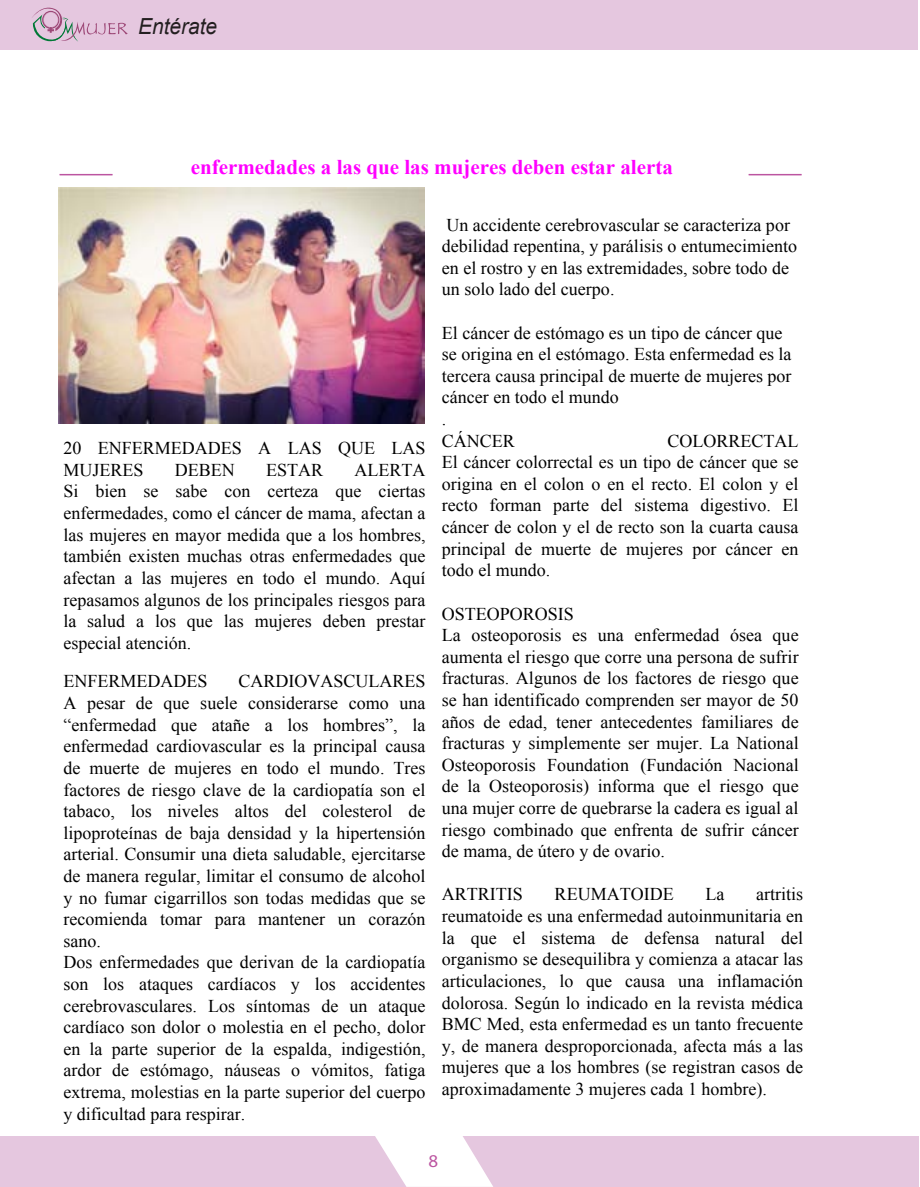
<style>
.page{position:relative;width:920px;height:1187px;background:#fff}
.page>*{position:absolute;margin:0;border:0;box-sizing:border-box;transform-origin:0 0}
.t1{font:italic 22.2px "Arial";color:#231f20;scale:.94 1}
.t2{font:700 21px "Times New Roman";color:#f0f}
.t3{font:18px/21.6px "Times New Roman";color:#000}
.t4{font:18px "Myriad Pro";color:#bc55a1;scale:1.05 1}
</style>
<div class="page">
<div style="left:0;top:0;width:917px;height:49px;background:#e5c7df"></div>
<div style="left:0;top:1136px;width:918px;height:50px;background:#e5c7df"></div>
<svg style="left:375px;top:1136px;width:118px;height:50px"></svg>
<svg style="left:32px;top:7px;width:96px;height:35px"></svg>
<hr style="left:60px;top:174px;width:52px;height:1px;background:#bc55a1">
<hr style="left:748px;top:174px;width:53px;height:1px;background:#bc55a1">
<img style="left:58px;top:187px;width:366px;height:236px">
<p class="t1" style="left:138px;top:12px;width:86px">Entérate</p>
<p class="t2" style="left:191px;top:151px;width:483px">enfermedades a las que las mujeres deben estar alerta</p>
<p class="t3" style="left:63px;top:437px;width:363px">20 ENFERMEDADES A LAS QUE LAS<br>MUJERES</p>
<p class="t3" style="left:63px;top:458px;width:363px;text-align:justify;text-indent:291px">ALERTA Si bien se sabe con certeza que ciertas enfermedades, como el cáncer de mama, afectan a las mujeres en mayor medida que a los hombres, también existen muchas otras enfermedades que afectan a las mujeres en todo el mundo. Aquí repasamos algunos de los principales riesgos para la salud a los que las mujeres deben prestar especial atención.</p>
<p class="t3" style="left:63px;top:670px;width:145px">ENFERMEDADES</p>
<p class="t3" style="left:175px;top:458px;width:61px">DEBEN</p>
<p class="t3" style="left:266px;top:458px;width:59px">ESTAR</p>
<p class="t3" style="left:63px;top:670px;width:363px;text-indent:175px">CARDIOVASCULARES A pesar de que suele considerarse como una “enfermedad que atañe a los hombres”, la enfermedad cardiovascular es la principal causa de muerte de mujeres en todo el mundo. Tres factores de riesgo clave de la cardiopatía son el tabaco, los niveles altos del colesterol de lipoproteínas de baja densidad y la hipertensión arterial. Consumir una dieta saludable, ejercitarse de manera regular, limitar el consumo de alcohol y no fumar cigarrillos son todas medidas que se recomienda tomar para mantener un corazón sano.<br>Dos enfermedades que derivan de la cardiopatía son los ataques cardíacos y los accidentes cerebrovasculares. Los síntomas de un ataque cardíaco son dolor o molestia en el pecho, dolor en la parte superior de la espalda, indigestión, ardor de estómago, náuseas o vómitos, fatiga extrema, molestias en la parte superior del cuerpo y dificultad para respirar.</p>
<p class="t3" style="left:442px;top:213px;width:356px">Un accidente cerebrovascular se caracteriza por debilidad repentina, y parálisis o entumecimiento en el rostro y en las extremidades, sobre todo de un solo lado del cuerpo.</p>
<p class="t3" style="left:442px;top:321px;width:351px">El cáncer de estómago es un tipo de cáncer que se origina en el estómago. Esta enfermedad es la tercera causa principal de muerte de mujeres por cáncer en todo el mundo<br>.<br>CÁNCER</p>
<p class="t3" style="left:442px;top:429px;width:358px;text-align:justify;text-indent:225px">COLORRECTAL El cáncer colorrectal es un tipo de cáncer que se origina en el colon o en el recto. El colon y el recto forman parte del sistema digestivo. El cáncer de colon y el de recto son la cuarta causa principal de muerte de mujeres por cáncer en todo el mundo.</p>
<p class="t3" style="left:442px;top:602px;width:358px">OSTEOPOROSIS<br>La osteoporosis es una enfermedad ósea que aumenta el riesgo que corre una persona de sufrir fracturas. Algunos de los factores de riesgo que se han identificado comprenden ser mayor de 50 años de edad, tener antecedentes familiares de fracturas y simplemente ser mujer. La National Osteoporosis Foundation (Fundación Nacional de la Osteoporosis) informa que el riesgo que una mujer corre de quebrarse la cadera es igual al riesgo combinado que enfrenta de sufrir cáncer de mama, de útero y de ovario.</p>
<p class="t3" style="left:442px;top:883px;width:82px">ARTRITIS</p>
<p class="t3" style="left:554px;top:883px;width:120px">REUMATOIDE</p>
<p class="t3" style="left:705px;top:883px;width:20px">La</p>
<p class="t3" style="left:442px;top:883px;width:363px;text-align:justify;text-indent:314px">artritis reumatoide es una enfermedad autoinmunitaria en la que el sistema de defensa natural del organismo se desequilibra y comienza a atacar las articulaciones, lo que causa una inflamación dolorosa. Según lo indicado en la revista médica BMC Med, esta enfermedad es un tanto frecuente y, de manera desproporcionada, afecta más a las mujeres que a los hombres (se registran casos de aproximadamente 3 mujeres cada 1 hombre).</p>
<p class="t4" style="left:428px;top:1149px;width:11px">8</p>
</div>
